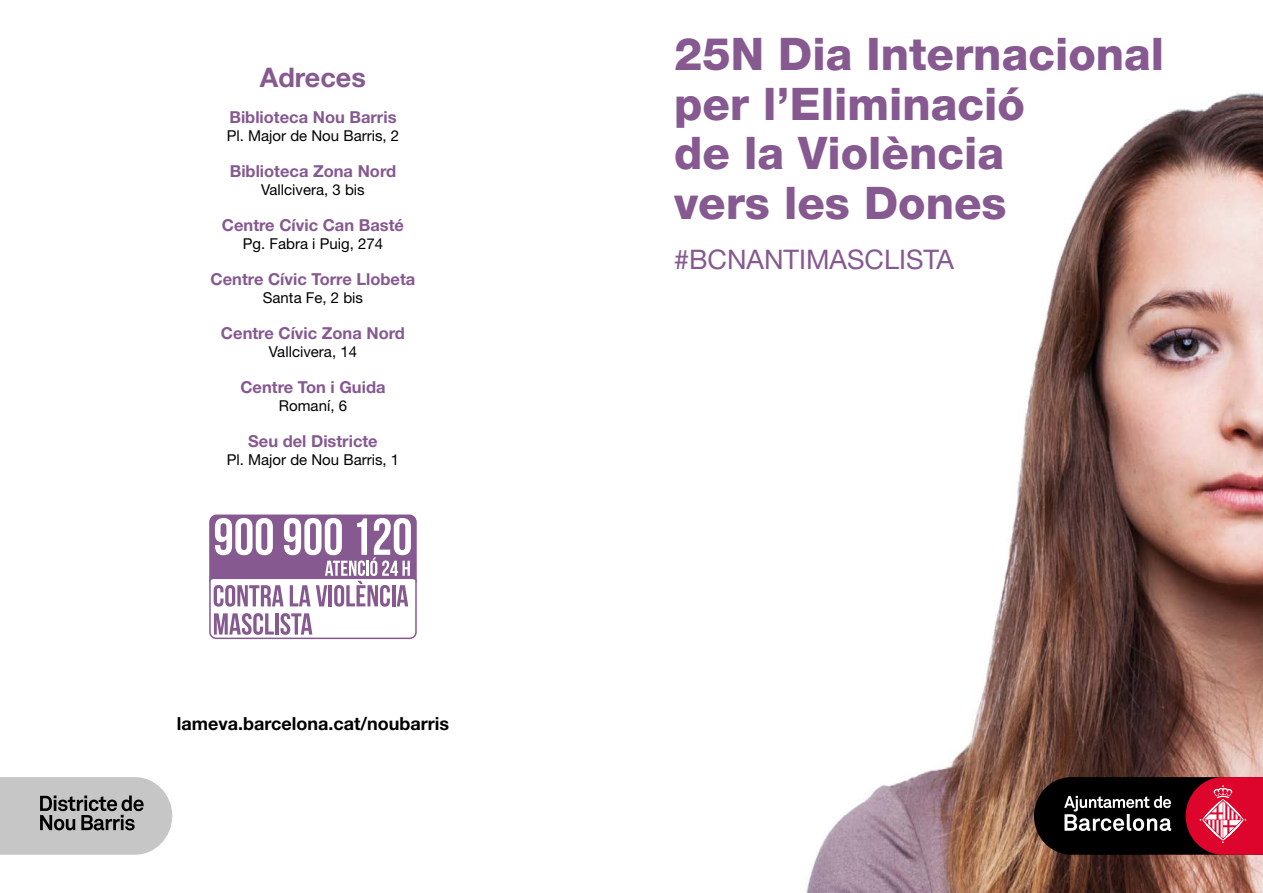
<style>
.page{position:relative;width:1263px;height:893px;background:#fff}
.page>*{position:absolute;margin:0;border:0;box-sizing:border-box;transform-origin:0 0}
.t1{font:800 45px/49.5px "Helvetica Neue LT Std";color:#865991}
.t2{font:27px "Helvetica Neue LT Std";color:#865991}
.t3{font:700 27px "Helvetica Neue LT Std";color:#865991}
.t4{font:700 18px "Helvetica Neue LT Std";color:#000}
.t5{font:700 16.5px "Helvetica Neue LT Std";color:#865991}
.t6{font:15px "Helvetica Neue LT Std";color:#000}
</style>
<div class="page">
<img style="left:806px;top:91px;width:457px;height:802px">
<svg style="left:0;top:777px;width:172px;height:78px;background:#b5b5b5"></svg>
<div style="left:209px;top:514px;width:208px;height:73px;border:2px solid #865991;border-radius:7px"></div>
<svg style="left:209px;top:518px;width:208px;height:122px"></svg>
<svg style="left:1034px;top:777px;width:229px;height:78px;background:#5a2029"></svg>
<h2 class="t3" style="left:260px;top:61px;width:108px">Adreces</h2>
<p class="t5" style="left:229px;top:107px;width:169px">Biblioteca Nou Barris</p>
<p class="t6" style="left:227px;top:127px;width:174px">Pl. Major de Nou Barris, 2</p>
<p class="t5" style="left:230px;top:161px;width:168px">Biblioteca Zona Nord</p>
<p class="t6" style="left:261px;top:181px;width:105px">Vallcivera, 3 bis</p>
<p class="t5" style="left:222px;top:215px;width:184px">Centre Cívic Can Basté</p>
<p class="t6" style="left:243px;top:235px;width:142px">Pg. Fabra i Puig, 274</p>
<p class="t5" style="left:211px;top:269px;width:206px">Centre Cívic Torre Llobeta</p>
<p class="t6" style="left:263px;top:289px;width:102px">Santa Fe, 2 bis</p>
<p class="t5" style="left:221px;top:323px;width:185px">Centre Cívic Zona Nord</p>
<p class="t6" style="left:269px;top:343px;width:90px">Vallcivera, 14</p>
<p class="t5" style="left:240px;top:377px;width:147px">Centre Ton i Guida</p>
<p class="t6" style="left:279px;top:397px;width:70px">Romaní, 6</p>
<p class="t5" style="left:248px;top:431px;width:131px">Seu del Districte</p>
<p class="t6" style="left:227px;top:451px;width:174px">Pl. Major de Nou Barris, 1</p>
<p class="t4" style="left:177px;top:712px;width:274px">lameva.barcelona.cat/noubarris</p>
<h1 class="t1" style="left:674px;top:30px;width:492px">25N Dia Internacional per l’Eliminació<br>de la Violència<br>vers les Dones</h1>
<h2 class="t2" style="left:674px;top:244px;width:281px">#BCNANTIMASCLISTA</h2>
</div>
